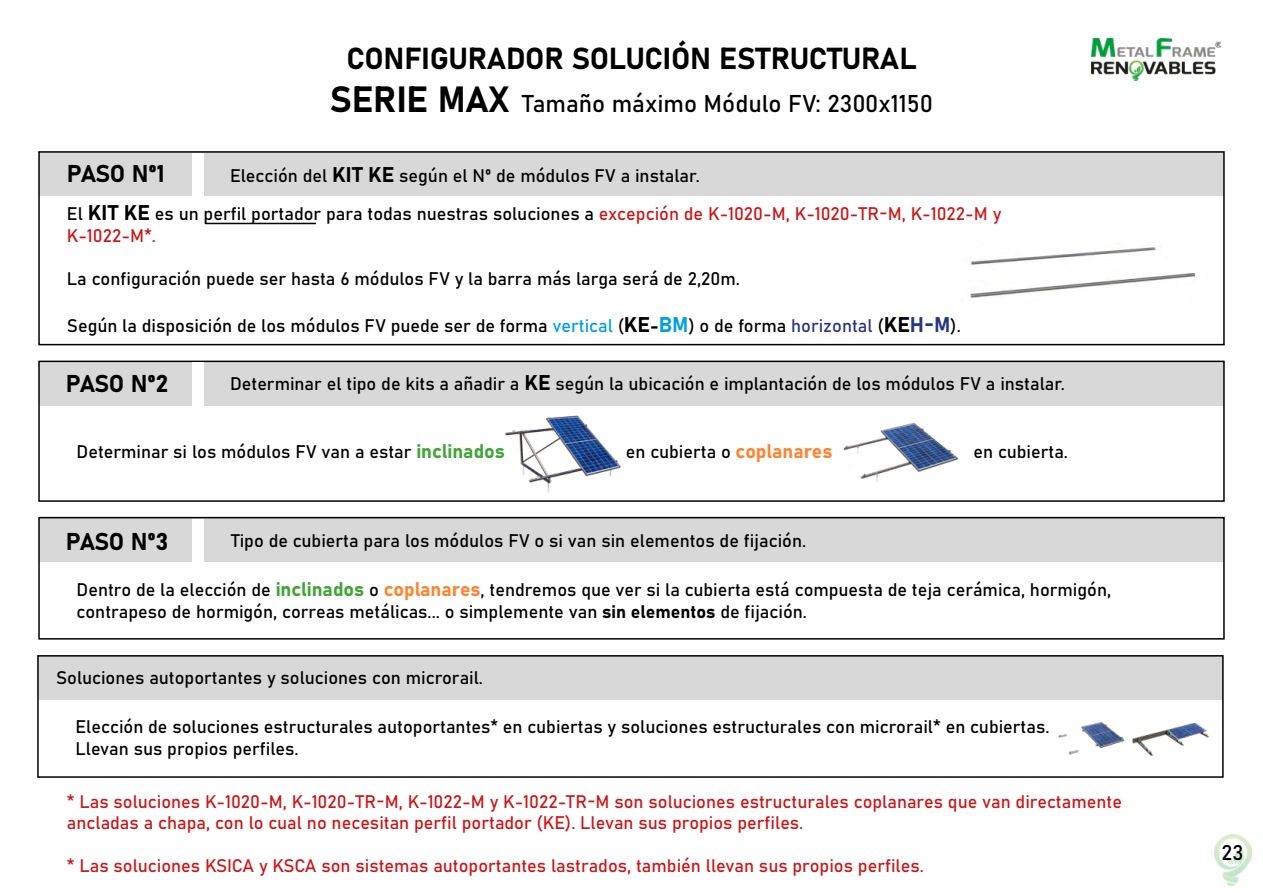
<style>
.page{position:relative;width:1263px;height:893px;background:#fff}
.page>*{position:absolute;margin:0;border:0;box-sizing:border-box;transform-origin:0 0}
.t1{font:30px "Bahnschrift";letter-spacing:-.01em;color:#000}
.t2{font:24px "Bahnschrift";color:#000}
.t3{font:21px "Bahnschrift";color:#000}
.t4{font:18px/21.6px "Bahnschrift";color:#000}
.t5{font:18px/21.6px "Bahnschrift";color:#cd1719}
.s1{font-size:36px}
.s2{font-size:21px}
.s3{color:#000}
.s4{font-size:21px;color:#000}
.s5{color:#009fe3}
.s6{font-size:21px;color:#009fe3}
.s7{color:#283583}
.s8{font-size:21px;color:#283583}
.s9{font-size:19.5px;color:#3fa535}
.s10{font-size:19.5px;color:#ff8430}
</style>
<div class="page">
<div style="left:39px;top:152px;width:1185px;height:43px;background:#d8d8d8"></div>
<div style="left:39px;top:363px;width:1185px;height:43px;background:#d8d8d8"></div>
<div style="left:39px;top:518px;width:1185px;height:43px;background:#d8d8d8"></div>
<div style="left:38px;top:656px;width:1185px;height:43px;background:#d8d8d8"></div>
<div style="left:38px;top:151px;width:1187px;height:194px;border:2px solid #000"></div>
<div style="left:38px;top:361px;width:1187px;height:141px;border:2px solid #000"></div>
<div style="left:38px;top:517px;width:1187px;height:123px;border:2px solid #000"></div>
<div style="left:37px;top:655px;width:1187px;height:123px;border:2px solid #000"></div>
<div style="left:192px;top:153px;width:11px;height:43px;background:#fff"></div>
<div style="left:192px;top:363px;width:11px;height:43px;background:#fff"></div>
<div style="left:192px;top:519px;width:11px;height:43px;background:#fff"></div>
<hr style="left:205px;top:223px;width:111px;height:1px;background:#000">
<img style="left:970px;top:247px;width:226px;height:52px">
<img style="left:502px;top:415px;width:122px;height:87px">
<img style="left:841px;top:423px;width:120px;height:79px">
<img style="left:1058px;top:721px;width:67px;height:34px">
<img style="left:1131px;top:722px;width:79px;height:56px">
<img style="left:1091px;top:38px;width:129px;height:43px">
<img style="left:1214px;top:834px;width:37px;height:51px">
<h2 class="t2" style="left:67px;top:156px;width:99px">PASO Nº1</h2>
<h1 class="t1" style="left:346px;top:35px;width:572px">CONFIGURADOR SOLUCIÓN ESTRUCTURAL</h1>
<h2 class="t2" style="left:330px;top:85px;width:605px"><span class="s1">SERIE MAX</span> Tamaño máximo Módulo FV: 2300x1150</h2>
<p class="t4" style="left:230px;top:163px;width:471px">Elección del <span class="s2">KIT KE</span> según el Nº de módulos FV a instalar.</p>
<p class="t5" style="left:67px;top:202px;width:936px"><span class="s3">El</span> <span class="s4">KIT KE</span> <span class="s3">es un perfil portador para todas nuestras soluciones a</span> excepción de K-1020-M, K-1020-TR-M, K-1022-M y<br>K-1022-M*.</p>
<p class="t4" style="left:67px;top:266px;width:674px">La configuración puede ser hasta 6 módulos FV y la barra más larga será de 2,20m.</p>
<p class="t4" style="left:67px;top:313px;width:895px">Según la disposición de los módulos FV puede ser de forma <span class="s5">vertical</span> (<span class="s2">KE</span>-<span class="s6">BM</span>) o de forma <span class="s7">horizontal</span> (<span class="s2">KE</span><span class="s8">H-M</span>).</p>
<h2 class="t2" style="left:66px;top:366px;width:104px">PASO Nº2</h2>
<p class="t4" style="left:230px;top:372px;width:836px">Determinar el tipo de kits a añadir a <span class="s2">KE</span> según la ubicación e implantación de los módulos FV a instalar.</p>
<p class="t4" style="left:77px;top:440px;width:430px">Determinar si los módulos FV van a estar <span class="s9">inclinados</span></p>
<p class="t4" style="left:626px;top:440px;width:208px">en cubierta o <span class="s10">coplanares</span></p>
<p class="t4" style="left:973px;top:440px;width:96px">en cubierta.</p>
<h2 class="t2" style="left:66px;top:523px;width:104px">PASO Nº3</h2>
<p class="t4" style="left:231px;top:529px;width:577px">Tipo de cubierta para los módulos FV o si van sin elementos de fijación.</p>
<p class="t4" style="left:77px;top:578px;width:1036px">Dentro de la elección de <span class="s9">inclinados</span> o <span class="s10">coplanares</span>, tendremos que ver si la cubierta está compuesta de teja cerámica, hormigón, contrapeso de hormigón, correas metálicas... o simplemente van sin elementos de fijación.</p>
<p class="t4" style="left:56px;top:665px;width:428px">Soluciones autoportantes y soluciones con microrail.</p>
<p class="t4" style="left:75px;top:715px;width:975px">Elección de soluciones estructurales autoportantes* en cubiertas y soluciones estructurales con microrail* en cubiertas.<br>Llevan sus propios perfiles.</p>
<p class="t5" style="left:67px;top:789px;width:1056px">* Las soluciones K-1020-M, K-1020-TR-M, K-1022-M y K-1022-TR-M son soluciones estructurales coplanares que van directamente ancladas a chapa, con lo cual no necesitan perfil portador (KE). Llevan sus propios perfiles.</p>
<p class="t5" style="left:67px;top:854px;width:858px">* Las soluciones KSICA y KSCA son sistemas autoportantes lastrados, también llevan sus propios perfiles.</p>
<p class="t3" style="left:1221px;top:837px;width:23px">23</p>
</div>
